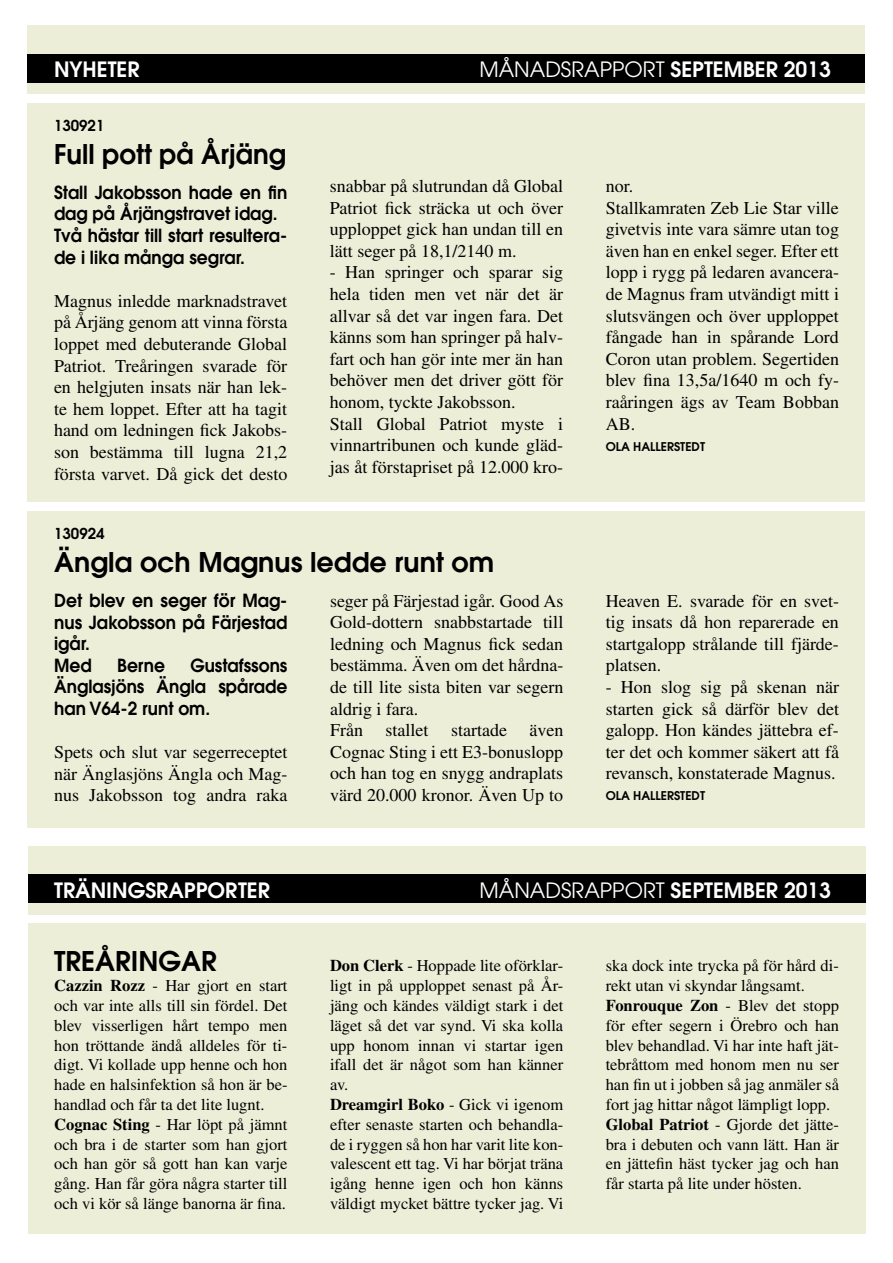
<style>
.page{position:relative;width:893px;height:1263px;background:#fff}
.page>*{position:absolute;margin:0;border:0;box-sizing:border-box;transform-origin:0 0}
.t1{font:600 27px "Avant Garde";color:#000}
.t2{font:21px "Avant Garde";color:#fff}
.t3{font:600 21px "Avant Garde";color:#fff}
.t4{font:18px/21.6px "Times";color:#000;text-align:justify}
.t5{font:600 18px/21.6px "Avant Garde";color:#000;scale:.95 1}
.t6{font:16.5px/19.8px "Times";color:#000}
.t7{font:600 15px "Avant Garde";color:#000}
.t8{font:600 12px "Avant Garde";color:#000}
.s1{font-weight:600}
.s2{font-weight:700}
</style>
<div class="page">
<div style="left:28px;top:103px;width:837px;height:399px;background:#eceed8"></div>
<div style="left:28px;top:512px;width:837px;height:316px;background:#eceed8"></div>
<div style="left:28px;top:26px;width:837px;height:68px;background:#eceed8"></div>
<div style="left:28px;top:54px;width:837px;height:28px;background:#000"></div>
<div style="left:28px;top:846px;width:837px;height:68px;background:#eceed8"></div>
<div style="left:28px;top:923px;width:837px;height:310px;background:#eceed8"></div>
<div style="left:28px;top:875px;width:837px;height:28px;background:#000"></div>
<p class="t3" style="left:54px;top:56px;width:87px">NYHETER</p>
<p class="t2" style="left:479px;top:57px;width:353px">MÅNADSRAPPORT <span class="s1">SEPTEMBER 2013</span></p>
<p class="t7" style="left:54px;top:116px;width:52px">130921</p>
<h1 class="t1" style="left:54px;top:136px;width:234px">Full pott på Årjäng</h1>
<p class="t5" style="left:54px;top:181px;width:247px">Stall Jakobsson hade en fin dag på Årjängstravet idag.<br>Två hästar till start resultera&shy;de i lika många segrar.</p>
<p class="t4" style="left:54px;top:290px;width:235px">Magnus inledde marknadstravet på Årjäng genom att vinna första loppet med debuterande Global Patriot. Treåringen svarade för en helgjuten insats när han lek&shy;te hem loppet. Efter att ha tagit hand om ledningen fick Jakobs&shy;son bestämma till lugna 21,2 första varvet. Då gick det desto</p>
<p class="t4" style="left:330px;top:175px;width:235px">snabbar på slutrundan då Global Patriot fick sträcka ut och över upploppet gick han undan till en lätt seger på 18,1/2140 m.</p>
<p class="t4" style="left:330px;top:261px;width:235px;text-align:left">- Han springer och sparar sig hela tiden men vet när det är allvar så det var ingen fara. Det känns som han springer på halv&shy;fart och han gör inte mer än han behöver men det driver gött för honom, tyckte Jakobsson.<br>Stall Global Patriot myste i vinnartribunen och kunde gläd&shy;jas åt förstapriset på 12.000 kro-</p>
<p class="t7" style="left:54px;top:524px;width:52px">130924</p>
<h1 class="t1" style="left:54px;top:544px;width:442px">Ängla och Magnus ledde runt om</h1>
<p class="t5" style="left:54px;top:589px;width:247px">Det blev en seger för Mag&shy;nus Jakobsson på Färjestad igår.<br>Med</p>
<p class="t5" style="left:54px;top:654px;width:247px;text-align:justify;text-indent:136px">Gustafssons Änglasjöns Ängla spårade han V64-2 runt om.</p>
<p class="t4" style="left:54px;top:741px;width:235px">Spets och slut var segerreceptet när Änglasjöns Ängla och Mag&shy;nus Jakobsson tog andra raka</p>
<p class="t5" style="left:117px;top:654px;width:52px">Berne</p>
<p class="t4" style="left:330px;top:590px;width:235px;text-align:left">seger på Färjestad igår. Good As<br>Gold-dottern snabbstartade till ledning och Magnus fick sedan bestämma. Även om det hårdna&shy;de till lite sista biten var segern aldrig i fara.<br>Från</p>
<p class="t4" style="left:386px;top:719px;width:45px">stallet</p>
<p class="t4" style="left:451px;top:719px;width:57px">startade</p>
<p class="t4" style="left:330px;top:719px;width:235px;text-indent:200px">även Cognac Sting i ett E3-bonuslopp och han tog en snygg andraplats värd 20.000 kronor. Även Up to</p>
<p class="t4" style="left:606px;top:175px;width:235px;text-align:left">nor.<br>Stallkamraten Zeb Lie Star ville givetvis inte vara sämre utan tog även han en enkel seger. Efter ett lopp i rygg på ledaren avancera&shy;de Magnus fram utvändigt mitt i slutsvängen och över upploppet fångade han in spårande Lord<br>Coron utan problem. Segertiden blev fina 13,5a/1640 m och fy&shy;raåringen ägs av Team Bobban<br>AB.</p>
<p class="t8" style="left:606px;top:438px;width:101px">OLA HALLERSTEDT</p>
<p class="t4" style="left:606px;top:590px;width:235px">Heaven E. svarade för en svet&shy;tig insats då hon reparerade en startgalopp strålande till fjärde&shy;platsen.</p>
<p class="t4" style="left:606px;top:676px;width:235px">- Hon slog sig på skenan när starten gick så därför blev det galopp. Hon kändes jättebra ef&shy;ter det och kommer säkert att få revansch, konstaterade Magnus.</p>
<p class="t8" style="left:606px;top:788px;width:101px">OLA HALLERSTEDT</p>
<p class="t3" style="left:54px;top:876px;width:217px">TRÄNINGSRAPPORTER</p>
<p class="t2" style="left:480px;top:878px;width:353px">MÅNADSRAPPORT <span class="s1">SEPTEMBER 2013</span></p>
<h1 class="t1" style="left:54px;top:944px;width:164px">TREÅRINGAR</h1>
<p class="t6" style="left:54px;top:976px;width:235px"><span class="s2">Cazzin Rozz</span> - Har gjort en start och var inte alls till sin fördel. Det blev visserligen hårt tempo men hon tröttande ändå alldeles för ti&shy;digt. Vi kollade upp henne och hon hade en halsinfektion så hon är be&shy;handlad och får ta det lite lugnt.<br><span class="s2">Cognac Sting</span> - Har löpt på jämnt och bra i de starter som han gjort och han gör så gott han kan varje gång. Han får göra några starter till och vi kör så länge banorna är fina.</p>
<p class="t6" style="left:330px;top:956px;width:235px"><span class="s2">Don Clerk</span> - Hoppade lite oförklar&shy;ligt in på upploppet senast på År&shy;jäng och kändes väldigt stark i det läget så det var synd. Vi ska kolla upp honom innan vi startar igen ifall det är något som han känner av.<br><span class="s2">Dreamgirl Boko</span> - Gick vi igenom efter senaste starten och behandla&shy;de i ryggen så hon har varit lite kon&shy;valescent ett tag. Vi har börjat träna igång henne igen och hon känns väldigt mycket bättre tycker jag. Vi</p>
<p class="t6" style="left:606px;top:956px;width:235px">ska dock inte trycka på för hård di&shy;rekt utan vi skyndar långsamt.<br><span class="s2">Fonrouque Zon</span> - Blev det stopp för efter segern i Örebro och han blev behandlad. Vi har inte haft jät&shy;tebråttom med honom men nu ser han fin ut i jobben så jag anmäler så fort jag hittar något lämpligt lopp.<br><span class="s2">Global Patriot</span> - Gjorde det jätte&shy;bra i debuten och vann lätt. Han är en jättefin häst tycker jag och han får starta på lite under hösten.</p>
</div>
